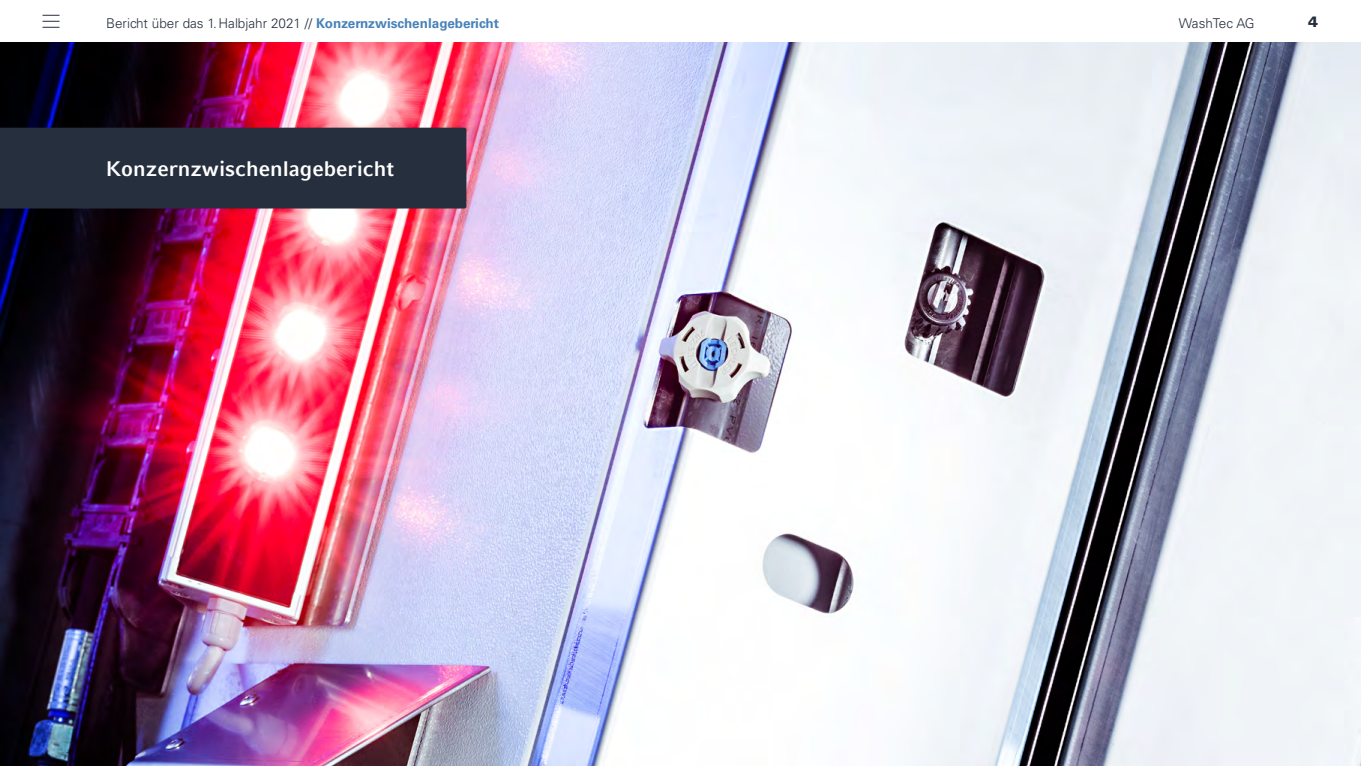
<style>
.page{position:relative;width:1361px;height:766px;background:#fff}
.page>*{position:absolute;margin:0;border:0;box-sizing:border-box;transform-origin:0 0}
.t1{font:700 21px "Compatil Fact LT Pro";color:#fff}
.t2{font:900 15px "Univers LT";color:#262f3d}
.t3{font:300 13.5px "Univers LT";color:#262f3d}
.s1{font-weight:700;color:#4882b8}
</style>
<div class="page">
<svg style="left:43px;top:15px;width:17px;height:13px"></svg>
<img style="left:0;top:43px;width:1361px;height:722px">
<div style="left:0;top:128px;width:466px;height:80px;background:#262f3d"></div>
<p class="t3" style="left:106px;top:15px;width:394px">Bericht über das 1.Halbjahr 2021 // <span class="s1">Konzernzwischenlagebericht</span></p>
<p class="t3" style="left:1179px;top:15px;width:77px">WashTec AG</p>
<p class="t2" style="left:1308px;top:12px;width:12px">4</p>
<h1 class="t1" style="left:106px;top:156px;width:290px">Konzernzwischenlagebericht</h1>
</div>
